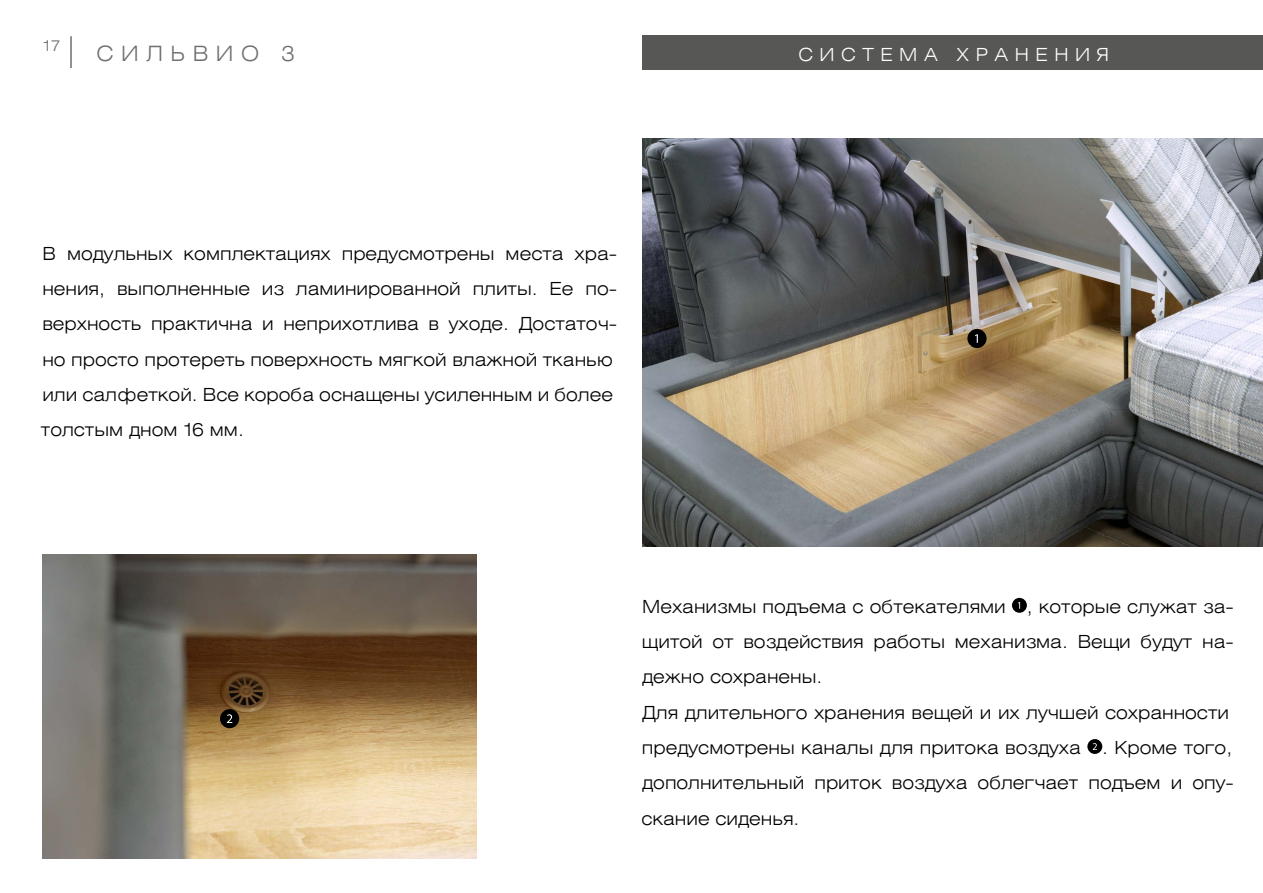
<style>
.page{position:relative;width:1263px;height:893px;background:#fff}
.page>*{position:absolute;margin:0;border:0;box-sizing:border-box;transform-origin:0 0}
.t1{font:21px "Helios Ext Light C";letter-spacing:.36em;color:#706f6f}
.t2{font:18px/35.2px "Helios Ext Light C";color:#000}
.t3{font:18px "Helios Ext Light C";letter-spacing:.36em;color:#fff}
.t4{font:15px "Helios Ext Light C";color:#706f6f}
</style>
<div class="page">
<div style="left:642px;top:35px;width:620px;height:35px;background:#575756"></div>
<svg style="left:1012px;top:598px;width:15px;height:15px"></svg>
<div style="left:1087px;top:739px;width:15px;height:15px;background:#000;border-radius:50%"></div>
<svg style="left:1093px;top:743px;width:4px;height:7px"></svg>
<img style="left:43px;top:555px;width:434px;height:304px">
<img style="left:642px;top:138px;width:621px;height:408px">
<div style="left:220px;top:709px;width:19px;height:19px;background:#000;border-radius:50%"></div>
<svg style="left:227px;top:714px;width:5px;height:9px"></svg>
<div style="left:967px;top:329px;width:19px;height:19px;background:#000;border-radius:50%"></div>
<svg style="left:975px;top:334px;width:3px;height:9px"></svg>
<hr style="left:70px;top:36px;width:2px;height:32px;background:#706f6f">
<p class="t4" style="left:43px;top:36px;width:19px">17</p>
<p class="t1" style="left:97px;top:41px;width:200px">СИЛЬВИО 3</p>
<p class="t3" style="left:798px;top:43px;width:312px">СИСТЕМА ХРАНЕНИЯ</p>
<p class="t2" style="left:41px;top:235px;width:578px">В модульных комплектациях предусмотрены места хра&shy;нения, выполненные из ламинированной плиты. Ее по&shy;верхность практична и неприхотлива в уходе. Достаточ&shy;но просто протереть поверхность мягкой влажной тканью или салфеткой. Все короба оснащены усиленным и более толстым дном 16 мм.</p>
<p class="t2" style="left:641px;top:588px;width:594px">Механизмы подъема с обтекателями , которые служат за&shy;щитой от воздействия работы механизма. Вещи будут на&shy;дежно сохранены.<br>Для длительного хранения вещей и их лучшей сохранности предусмотрены каналы для притока воздуха . Кроме того, дополнительный приток воздуха облегчает подъем и опу&shy;скание сиденья.</p>
</div>
